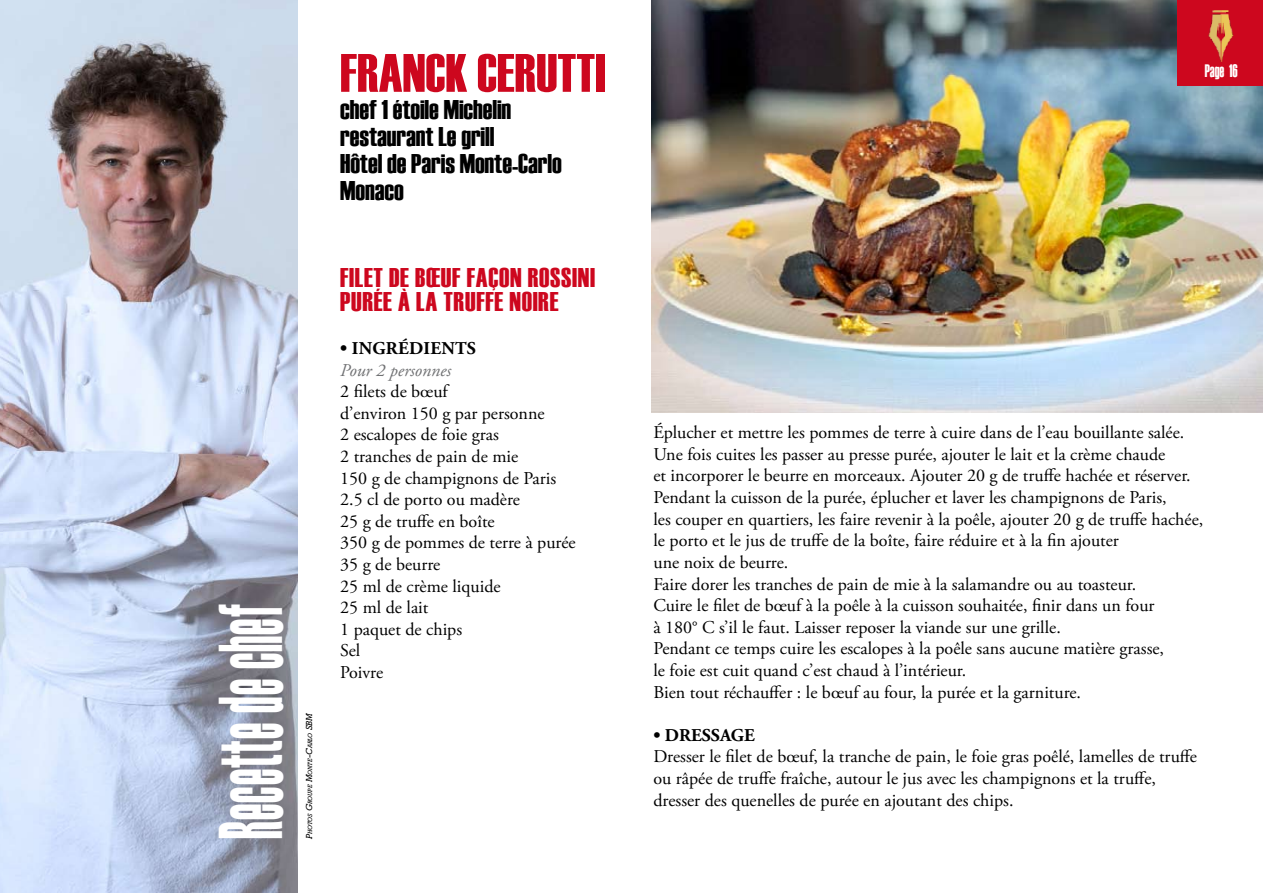
<style>
.page{position:relative;width:1263px;height:893px;background:#fff}
.page>*{position:absolute;margin:0;border:0;box-sizing:border-box;transform-origin:0 0}
.t1{font:90px "Haettenschweiler";letter-spacing:.025em;color:#fff;scale:.5 1}
.t2{font:54px "Haettenschweiler";color:#cd071e}
.t3{font:27px/27px "Haettenschweiler";color:#000}
.t4{font:27px/24px "Haettenschweiler";letter-spacing:.025em;color:#cd071e}
.t5{font:18px/21.6px "Adobe Garamond Pro";color:#000}
.t6{font:700 18px "Adobe Garamond Pro";letter-spacing:.015em;color:#000}
.t7{font:italic 18px "Adobe Garamond Pro";color:#707173}
.t8{font:18px "Haettenschweiler";color:#fff;scale:.75 1}
.t9{font:italic 6.3px "Rockwell";color:#000}
.s1{font-size:9px}
</style>
<div class="page">
<img style="left:0;top:0;width:298px;height:893px">
<img style="left:652px;top:0;width:611px;height:412px">
<div style="left:1178px;top:0;width:85px;height:85px;background:#cd071e"></div>
<img style="left:1208px;top:10px;width:26px;height:51px">
<h1 class="t1" style="left:199px;top:839px;width:470px;rotate:-90deg">Recette de chef</h1>
<p class="t9" style="left:306px;top:839px;width:128px;rotate:-90deg"><span class="s1">P</span>hotos <span class="s1">G</span>roupe <span class="s1">M</span>onte<span class="s1">-C</span>arlo <span class="s1">SBM</span></p>
<h2 class="t2" style="left:340px;top:42px;width:266px">FRANCK CERUTTI</h2>
<h3 class="t3" style="left:340px;top:95px;width:223px">chef 1 étoile Michelin restaurant Le grill<br>Hôtel de Paris Monte-Carlo<br>Monaco</h3>
<h3 class="t4" style="left:340px;top:264px;width:256px">FILET DE BŒUF FAÇON ROSSINI<br>PURÉE À LA TRUFFE NOIRE</h3>
<p class="t6" style="left:340px;top:338px;width:137px">• INGRÉDIENTS</p>
<p class="t7" style="left:340px;top:359px;width:112px">Pour 2 personnes</p>
<p class="t5" style="left:340px;top:381px;width:237px">2 filets de bœuf<br>d’environ 150 g par personne<br>2 escalopes de foie gras<br>2 tranches de pain de mie<br>150 g de champignons de Paris<br>2.5 cl de porto ou madère<br>25 g de truffe en boîte<br>350 g de pommes de terre à purée<br>35 g de beurre<br>25 ml de crème liquide<br>25 ml de lait<br>1 paquet de chips<br>Sel<br>Poivre</p>
<p class="t8" style="left:1205px;top:61px;width:45px">Page 16</p>
<p class="t5" style="left:653px;top:422px;width:551px">Éplucher et mettre les pommes de terre à cuire dans de l’eau bouillante salée.<br>Une fois cuites les passer au presse purée, ajouter le lait et la crème chaude<br>et incorporer le beurre en morceaux. Ajouter 20 g de truffe hachée et réserver.<br>Pendant la cuisson de la purée, éplucher et laver les champignons de Paris,<br>les couper en quartiers, les faire revenir à la poêle, ajouter 20 g de truffe hachée, le porto et le jus de truffe de la boîte, faire réduire et à la fin ajouter<br>une noix de beurre.<br>Faire dorer les tranches de pain de mie à la salamandre ou au toasteur.<br>Cuire le filet de bœuf à la poêle à la cuisson souhaitée, finir dans un four<br>à 180° C s’il le faut. Laisser reposer la viande sur une grille.<br>Pendant ce temps cuire les escalopes à la poêle sans aucune matière grasse,<br>le foie est cuit quand c’est chaud à l’intérieur.<br>Bien tout réchauffer : le bœuf au four, la purée et la garniture.</p>
<p class="t6" style="left:653px;top:724px;width:103px">• DRESSAGE</p>
<p class="t5" style="left:653px;top:746px;width:545px">Dresser le filet de bœuf, la tranche de pain, le foie gras poêlé, lamelles de truffe ou râpée de truffe fraîche, autour le jus avec les champignons et la truffe, dresser des quenelles de purée en ajoutant des chips.</p>
</div>
